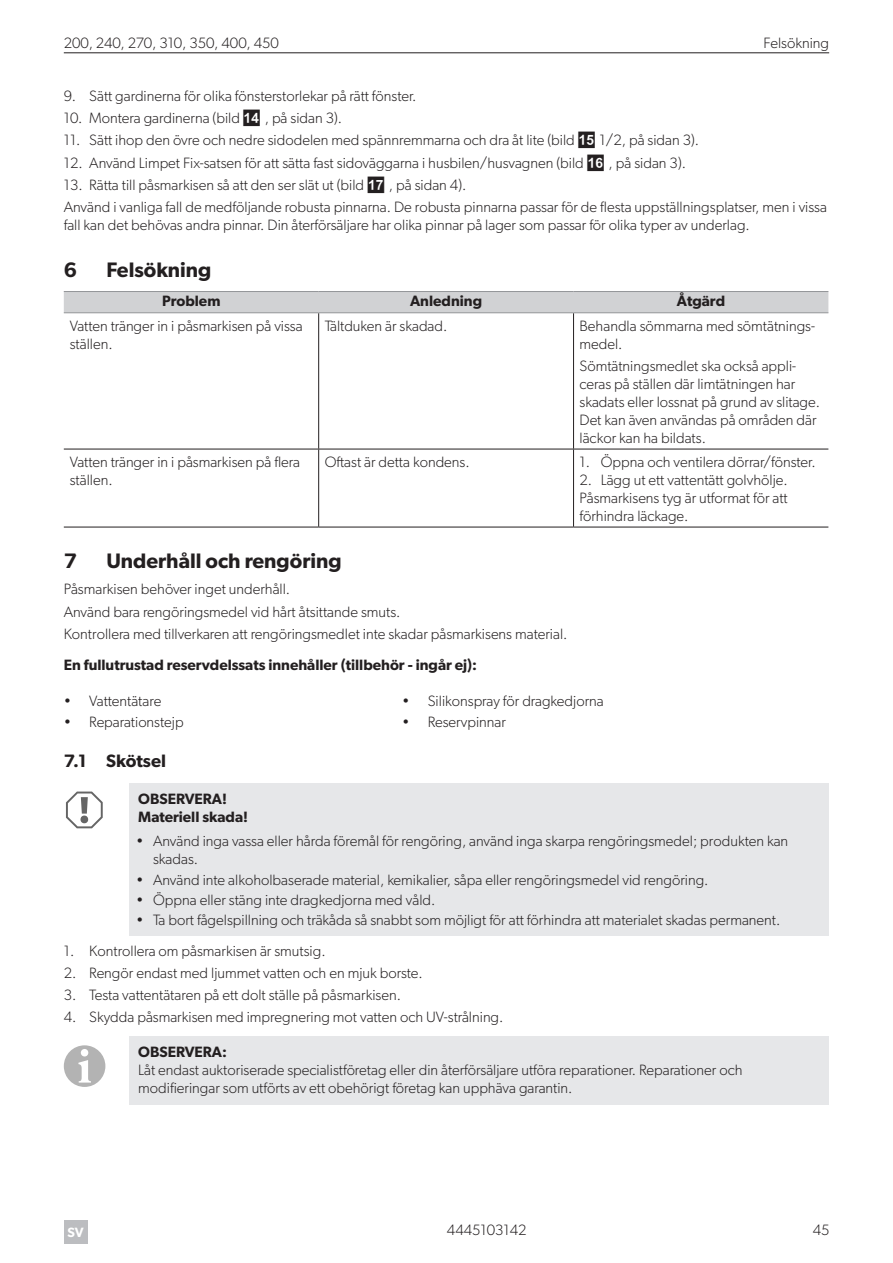
<style>
.page{position:relative;width:893px;height:1263px;background:#fff}
.page>*{position:absolute;margin:0;border:0;box-sizing:border-box;transform-origin:0 0}
.t1{font:600 21px "Gibson";color:#231f20}
.t2{font:600 18px "Gibson";color:#231f20}
.t3{font:300 15px/18px "Gibson";color:#231f20}
.t4{font:600 15px/18px "Gibson";color:#231f20}
.t5{font:600 13.5px "Gibson";color:#fff}
.s1{font-family:"Waeco Num";font-weight:400}
</style>
<div class="page">
<hr style="left:64px;top:52px;width:765px;height:1px;background:#231f20">
<div style="left:64px;top:1221px;width:23px;height:23px;background:#bcbdc0"></div>
<div style="left:130px;top:783px;width:699px;height:32px;background:#e6e7e9"></div>
<div style="left:130px;top:806px;width:699px;height:27px;background:#e6e7e9"></div>
<div style="left:130px;top:828px;width:699px;height:48px;background:#e6e7e9"></div>
<div style="left:130px;top:866px;width:699px;height:30px;background:#e6e7e9"></div>
<div style="left:130px;top:886px;width:699px;height:30px;background:#e6e7e9"></div>
<div style="left:130px;top:906px;width:699px;height:30px;background:#e6e7e9"></div>
<div style="left:130px;top:1037px;width:699px;height:32px;background:#e6e7e9"></div>
<div style="left:130px;top:1059px;width:699px;height:46px;background:#e6e7e9"></div>
<div style="left:64px;top:292px;width:764px;height:20px;background:#d1d2d4"></div>
<hr style="left:318px;top:313px;width:1px;height:136px;background:#231f20">
<hr style="left:573px;top:313px;width:1px;height:136px;background:#231f20">
<hr style="left:318px;top:449px;width:1px;height:78px;background:#231f20">
<hr style="left:573px;top:449px;width:1px;height:78px;background:#231f20">
<hr style="left:64px;top:291px;width:255px;height:1px;background:#939598">
<hr style="left:319px;top:291px;width:255px;height:1px;background:#939598">
<hr style="left:574px;top:291px;width:254px;height:1px;background:#939598">
<hr style="left:64px;top:312px;width:255px;height:1px;background:#939598">
<hr style="left:319px;top:312px;width:255px;height:1px;background:#939598">
<hr style="left:574px;top:312px;width:254px;height:1px;background:#939598">
<hr style="left:64px;top:449px;width:255px;height:1px;background:#231f20">
<hr style="left:319px;top:449px;width:255px;height:1px;background:#231f20">
<hr style="left:574px;top:449px;width:254px;height:1px;background:#231f20">
<hr style="left:64px;top:527px;width:255px;height:1px;background:#231f20">
<hr style="left:319px;top:527px;width:255px;height:1px;background:#231f20">
<hr style="left:574px;top:527px;width:254px;height:1px;background:#231f20">
<svg style="left:66px;top:792px;width:37px;height:36px"></svg>
<svg style="left:64px;top:1045px;width:41px;height:42px"></svg>
<p class="t3" style="left:64px;top:34px;width:217px">200, 240, 270, 310, 350, 400, 450</p>
<p class="t3" style="left:764px;top:34px;width:67px">Felsökning</p>
<p class="t3" style="left:64px;top:87px;width:354px">9. Sätt gardinerna för olika fönsterstorlekar på rätt fönster.</p>
<p class="t3" style="left:64px;top:109px;width:280px">10. Montera gardinerna (bild <span class="s1">d</span> , på sidan 3).</p>
<p class="t3" style="left:64px;top:131px;width:637px">11. Sätt ihop den övre och nedre sidodelen med spännremmarna och dra åt lite (bild <span class="s1">e</span> 1/2, på sidan 3).</p>
<p class="t3" style="left:64px;top:153px;width:624px">12. Använd Limpet Fix-satsen för att sätta fast sidoväggarna i husbilen/husvagnen (bild <span class="s1">f</span> , på sidan 3).</p>
<p class="t3" style="left:64px;top:173px;width:765px;line-height:22.2px">13. Rätta till påsmarkisen så att den ser slät ut (bild <span class="s1">g</span> , på sidan 4).<br>Använd i vanliga fall de medföljande robusta pinnarna. De robusta pinnarna passar för de flesta uppställningsplatser, men i vissa</p>
<p class="t3" style="left:64px;top:216px;width:688px">fall kan det behövas andra pinnar. Din återförsäljare har olika pinnar på lager som passar för olika typer av underlag.</p>
<h1 class="t1" style="left:64px;top:257px;width:15px">6</h1>
<h1 class="t1" style="left:106px;top:257px;width:107px">Felsökning</h1>
<p class="t4" style="left:162px;top:292px;width:60px">Problem</p>
<p class="t4" style="left:410px;top:292px;width:73px">Anledning</p>
<p class="t4" style="left:677px;top:292px;width:50px">Åtgärd</p>
<p class="t3" style="left:70px;top:316px;width:234px">Vatten tränger in i påsmarkisen på vissa ställen.</p>
<p class="t3" style="left:325px;top:316px;width:124px">Tältduken är skadad.</p>
<p class="t3" style="left:580px;top:316px;width:237px">Behandla sömmarna med sömtätnings&shy;medel.</p>
<p class="t3" style="left:580px;top:357px;width:242px">Sömtätningsmedlet ska också appli&shy;ceras på ställen där limtätningen har skadats eller lossnat på grund av slitage.<br>Det kan även användas på områden där läckor kan ha bildats.</p>
<p class="t3" style="left:70px;top:453px;width:232px">Vatten tränger in i påsmarkisen på flera ställen.</p>
<p class="t3" style="left:325px;top:453px;width:147px">Oftast är detta kondens.</p>
<p class="t3" style="left:580px;top:453px;width:238px">1. Öppna och ventilera dörrar/fönster.</p>
<p class="t3" style="left:580px;top:471px;width:210px;text-align:justify">2. Lägg ut ett vattentätt golvhölje.<br>Påsmarkisens tyg är utformat för att förhindra läckage.</p>
<h1 class="t1" style="left:64px;top:548px;width:15px">7</h1>
<h1 class="t1" style="left:106px;top:548px;width:237px">Underhåll och rengöring</h1>
<p class="t3" style="left:64px;top:578px;width:505px;line-height:22.2px">Påsmarkisen behöver inget underhåll.<br>Använd bara rengöringsmedel vid hårt åtsittande smuts.<br>Kontrollera med tillverkaren att rengöringsmedlet inte skadar påsmarkisens material.</p>
<p class="t4" style="left:64px;top:655px;width:415px">En fullutrustad reservdelssats innehåller (tillbehör - ingår ej):</p>
<p class="t3" style="left:64px;top:692px;width:99px">• Vattentätare</p>
<p class="t3" style="left:64px;top:712px;width:121px">• Reparationstejp</p>
<p class="t3" style="left:402px;top:692px;width:203px">• Silikonspray för dragkedjorna</p>
<p class="t3" style="left:402px;top:712px;width:105px">• Reservpinnar</p>
<p class="t2" style="left:64px;top:750px;width:104px">7.1 Skötsel</p>
<p class="t4" style="left:138px;top:789px;width:111px">OBSERVERA!<br>Materiell skada!</p>
<p class="t3" style="left:153px;top:832px;width:637px;text-indent:-17px">• Använd inga vassa eller hårda föremål för rengöring, använd inga skarpa rengöringsmedel; produkten kan skadas.</p>
<p class="t3" style="left:136px;top:870px;width:574px">• Använd inte alkoholbaserade material, kemikalier, såpa eller rengöringsmedel vid rengöring.</p>
<p class="t3" style="left:136px;top:890px;width:301px">• Öppna eller stäng inte dragkedjorna med våld.</p>
<p class="t3" style="left:136px;top:910px;width:646px">• Ta bort fågelspillning och träkåda så snabbt som möjligt för att förhindra att materialet skadas permanent.</p>
<p class="t3" style="left:64px;top:941px;width:263px">1. Kontrollera om påsmarkisen är smutsig.</p>
<p class="t3" style="left:64px;top:963px;width:360px">2. Rengör endast med ljummet vatten och en mjuk borste.</p>
<p class="t3" style="left:64px;top:986px;width:339px">3. Testa vattentätaren på ett dolt ställe på påsmarkisen.</p>
<p class="t3" style="left:64px;top:1008px;width:441px">4. Skydda påsmarkisen med impregnering mot vatten och UV-strålning.</p>
<p class="t4" style="left:138px;top:1043px;width:90px">OBSERVERA:</p>
<p class="t3" style="left:138px;top:1061px;width:606px">Låt endast auktoriserade specialistföretag eller din återförsäljare utföra reparationer. Reparationer och modifieringar som utförts av ett obehörigt företag kan upphäva garantin.</p>
<p class="t5" style="left:67px;top:1224px;width:18px">SV</p>
<p class="t3" style="left:447px;top:1220px;width:81px">4445103142</p>
<p class="t3" style="left:813px;top:1220px;width:18px">45</p>
</div>
